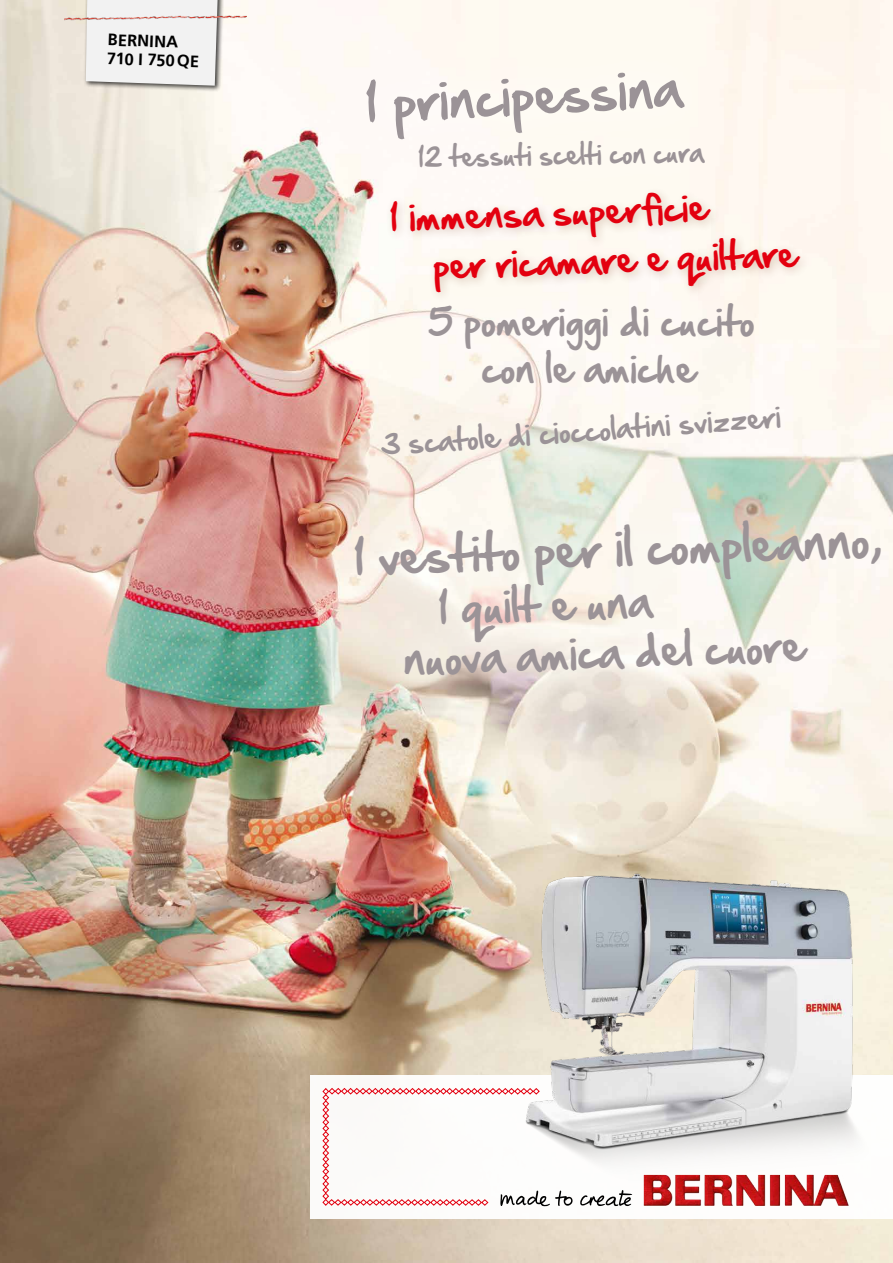
<style>
.page{position:relative;width:893px;height:1263px;background:#fff}
.page>*{position:absolute;margin:0;border:0;box-sizing:border-box;transform-origin:0 0}
.t1{font:48.15px "Hand Of Sean";color:#9b9397}
.t2{font:44.55px "Hand Of Sean";color:#9b9397}
.t3{font:40.65px/49.5px "Hand Of Sean";color:#9b9397}
.t4{font:35.25px/47.4px "Hand Of Sean";color:#9b9397;text-align:center}
.t5{font:33.9px/49.5px "Hand Of Sean";color:#e3000f}
.t6{font:27px "Hand Of Sean";color:#9b9397}
.t7{font:25.5px "Hand Of Sean";color:#9b9397;scale:.95 1}
.t8{font:700 16.5px/18.8px "Frutiger LT Std";color:#000}
</style>
<div class="page">
<img style="left:0;top:0;width:893px;height:1263px">
<div style="left:83px;top:0;width:142px;height:92px;background:#000;opacity:.75"></div>
<div style="left:86px;top:0;width:132px;height:86px;background:#f2f2f2"></div>
<img style="left:64px;top:11px;width:182px;height:12px">
<img style="left:146px;top:697px;width:747px;height:566px">
<div style="left:322px;top:24px;width:404px;height:157px;background:#fefaf2"></div>
<div style="left:378px;top:99px;width:366px;height:112px;background:#fefaf2"></div>
<div style="left:389px;top:265px;width:405px;height:160px;background:#fefaf3"></div>
<svg style="left:340px;top:361px;width:485px;height:114px;fill:#fcf7ef"></svg>
<div style="left:385px;top:186px;width:426px;height:117px;background:#7e401f;opacity:.25"></div>
<svg style="left:312px;top:475px;width:581px;height:246px"></svg>
<p class="t8" style="left:108px;top:30px;width:94px;rotate:2deg">BERNINA<br>710 I 750QE</p>
<h1 class="t1" style="left:363px;top:60px;width:317px;rotate:-3deg">1 principessina</h1>
<p class="t7" style="left:418px;top:134px;width:302px;rotate:-1deg">12 tessuti scelti con cura</p>
<p class="t5" style="left:430px;top:191px;width:366px;text-indent:-41px;rotate:-2deg">1 immensa superfi cie<br>per ricamare e quiltare</p>
<p class="t4" style="left:428px;top:297px;width:329px">5 pomeriggi di cucito con le amiche</p>
<p class="t6" style="left:379px;top:420px;width:403px;rotate:-4deg">3 scatole di cioccolatini svizzeri</p>
<h2 class="t2" style="left:353px;top:517px;width:529px;rotate:-2deg">1 vestito per il compleanno,</h2>
<p class="t3" style="left:401px;top:584px;width:403px;text-indent:37px;rotate:-2deg">1 quilt e una<br>nuova amica del cuore</p>
</div>
